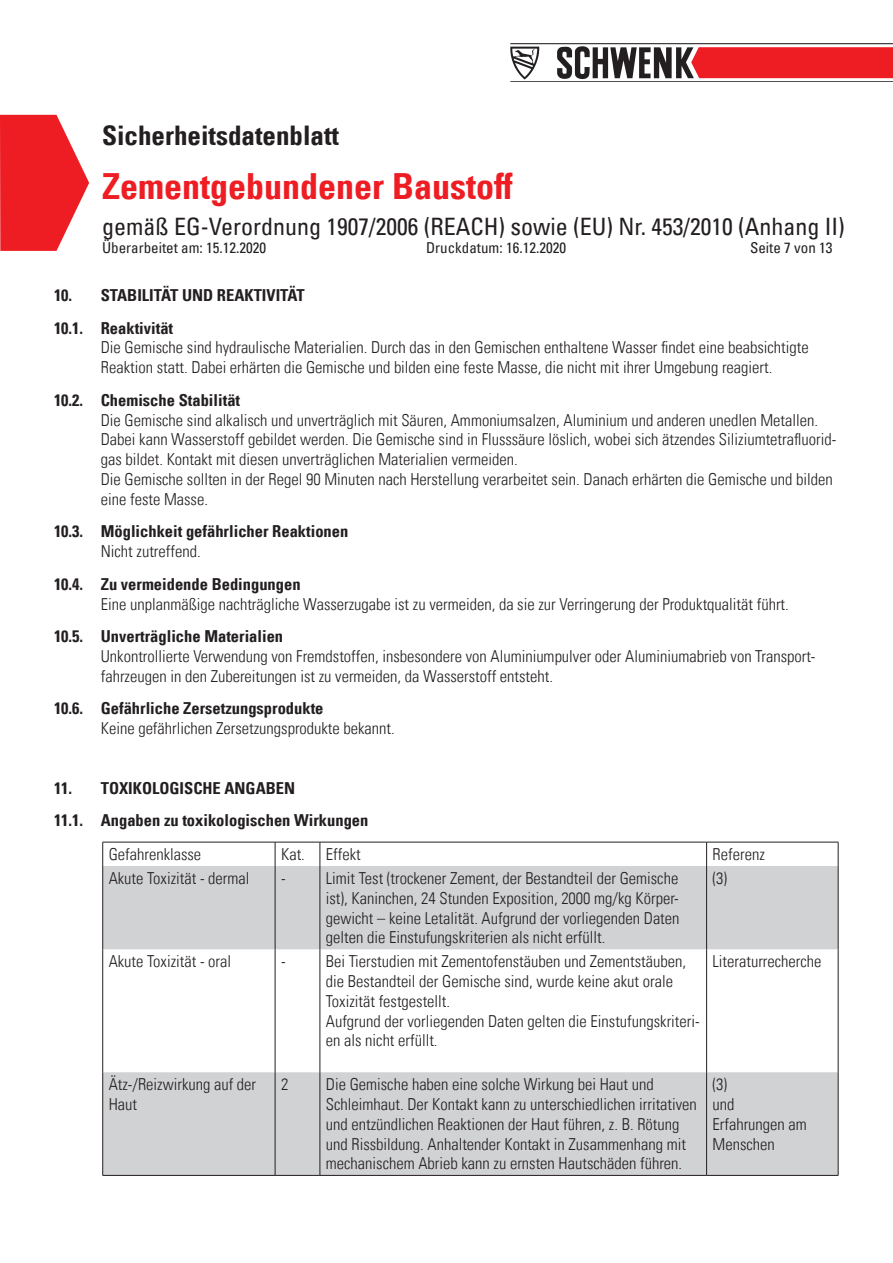
<style>
.page{position:relative;width:893px;height:1263px;background:#fff}
.page>*{position:absolute;margin:0;border:0;box-sizing:border-box;transform-origin:0 0}
.t1{font:36px "Univers Com 67 Bold Cond";color:#ee1d23}
.t2{font:27px "Univers Com 67 Bold Cond";color:#231f20}
.t3{font:condensed 24px "Univers Com 57";color:#231f20}
.t4{font:16.5px/19.8px "Univers Com 47 Light Cond";color:#231f20}
.t5{font:16.5px/32.5px "Univers Com 67 Bold Cond";color:#231f20}
.t6{font:condensed 15px "Univers Com 57";color:#231f20}
</style>
<div class="page">
<hr style="left:510px;top:81px;width:383px;height:1px;background:#231f20">
<hr style="left:510px;top:43px;width:383px;height:1px;background:#231f20">
<svg style="left:510px;top:47px;width:29px;height:32px"></svg>
<svg style="left:557px;top:46px;width:336px;height:33px"></svg>
<svg style="left:0;top:115px;width:89px;height:136px"></svg>
<svg style="left:103px;top:866px;width:735px;height:309px;fill:#d1d2d4"></svg>
<hr style="left:103px;top:842px;width:172px;height:1px;background:#231f20">
<svg style="left:102px;top:842px;width:1px;height:24px"></svg>
<hr style="left:275px;top:842px;width:45px;height:1px;background:#231f20">
<svg style="left:275px;top:842px;width:1px;height:24px"></svg>
<hr style="left:320px;top:842px;width:387px;height:1px;background:#231f20">
<svg style="left:320px;top:842px;width:1px;height:24px"></svg>
<hr style="left:707px;top:842px;width:131px;height:1px;background:#231f20">
<svg style="left:706px;top:842px;width:1px;height:24px"></svg>
<svg style="left:838px;top:842px;width:1px;height:24px"></svg>
<hr style="left:102px;top:866px;width:1px;height:83px;background:#231f20">
<hr style="left:275px;top:866px;width:1px;height:83px;background:#231f20">
<hr style="left:320px;top:866px;width:1px;height:83px;background:#231f20">
<hr style="left:706px;top:866px;width:1px;height:83px;background:#231f20">
<hr style="left:838px;top:866px;width:1px;height:83px;background:#231f20">
<hr style="left:102px;top:949px;width:1px;height:123px;background:#231f20">
<hr style="left:275px;top:949px;width:1px;height:123px;background:#231f20">
<hr style="left:320px;top:949px;width:1px;height:123px;background:#231f20">
<hr style="left:706px;top:949px;width:1px;height:123px;background:#231f20">
<hr style="left:838px;top:949px;width:1px;height:123px;background:#231f20">
<hr style="left:102px;top:1072px;width:1px;height:103px;background:#231f20">
<hr style="left:275px;top:1072px;width:1px;height:103px;background:#231f20">
<hr style="left:320px;top:1072px;width:1px;height:103px;background:#231f20">
<hr style="left:706px;top:1072px;width:1px;height:103px;background:#231f20">
<hr style="left:838px;top:1072px;width:1px;height:103px;background:#231f20">
<hr style="left:103px;top:1175px;width:172px;height:1px;background:#231f20">
<hr style="left:275px;top:1175px;width:45px;height:1px;background:#231f20">
<hr style="left:320px;top:1175px;width:387px;height:1px;background:#231f20">
<hr style="left:707px;top:1175px;width:131px;height:1px;background:#231f20">
<h2 class="t2" style="left:102px;top:119px;width:239px">Sicherheitsdatenblatt</h2>
<h1 class="t1" style="left:102px;top:164px;width:412px">Zementgebundener Baustoff</h1>
<h3 class="t3" style="left:102px;top:211px;width:744px">gemäß EG-Verordnung 1907/2006 (REACH) sowie (EU) Nr. 453/2010 (Anhang II)</h3>
<p class="t6" style="left:102px;top:238px;width:166px">Überarbeitet am: 15.12.2020</p>
<p class="t6" style="left:426px;top:238px;width:141px">Druckdatum: 16.12.2020</p>
<p class="t6" style="left:750px;top:238px;width:84px">Seite 7 von 13</p>
<p class="t5" style="left:54px;top:279px;width:252px">10. STABILITÄT UND REAKTIVITÄT<br>10.1. Reaktivität</p>
<p class="t4" style="left:101px;top:338px;width:709px">Die Gemische sind hydraulische Materialien. Durch das in den Gemischen enthaltene Wasser findet eine beabsichtigte<br>Reaktion statt. Dabei erhärten die Gemische und bilden eine feste Masse, die nicht mit ihrer Umgebung reagiert.</p>
<p class="t5" style="left:54px;top:384px;width:188px">10.2. Chemische Stabilität</p>
<p class="t4" style="left:101px;top:410px;width:737px">Die Gemische sind alkalisch und unverträglich mit Säuren, Ammoniumsalzen, Aluminium und anderen unedlen Metallen.<br>Dabei kann Wasserstoff gebildet werden. Die Gemische sind in Flusssäure löslich, wobei sich ätzendes Siliziumtetrafluorid&shy;gas bildet. Kontakt mit diesen unverträglichen Materialien vermeiden.<br>Die Gemische sollten in der Regel 90 Minuten nach Herstellung verarbeitet sein. Danach erhärten die Gemische und bilden eine feste Masse.</p>
<p class="t5" style="left:54px;top:515px;width:296px">10.3. Möglichkeit gefährlicher Reaktionen</p>
<p class="t4" style="left:101px;top:541px;width:101px">Nicht zutreffend.</p>
<p class="t5" style="left:54px;top:567px;width:248px">10.4. Zu vermeidende Bedingungen</p>
<p class="t4" style="left:101px;top:594px;width:689px">Eine unplanmäßige nachträgliche Wasserzugabe ist zu vermeiden, da sie zur Verringerung der Produktqualität führt.</p>
<p class="t5" style="left:54px;top:620px;width:231px">10.5. Unverträgliche Materialien</p>
<p class="t4" style="left:101px;top:646px;width:716px">Unkontrollierte Verwendung von Fremdstoffen, insbesondere von Aluminiumpulver oder Aluminiumabrieb von Transport&shy;fahrzeugen in den Zubereitungen ist zu vermeiden, da Wasserstoff entsteht.</p>
<p class="t5" style="left:54px;top:692px;width:271px">10.6. Gefährliche Zersetzungsprodukte</p>
<p class="t4" style="left:101px;top:718px;width:296px">Keine gefährlichen Zersetzungsprodukte bekannt.</p>
<p class="t5" style="left:54px;top:771px;width:316px">11. TOXIKOLOGISCHE ANGABEN<br>11.1. Angaben zu toxikologischen Wirkungen</p>
<p class="t4" style="left:109px;top:844px;width:94px">Gefahrenklasse</p>
<p class="t4" style="left:281px;top:844px;width:25px">Kat.</p>
<p class="t4" style="left:326px;top:844px;width:36px">Effekt</p>
<p class="t4" style="left:713px;top:844px;width:54px">Referenz</p>
<p class="t4" style="left:109px;top:868px;width:142px">Akute Toxizität - dermal</p>
<p class="t4" style="left:281px;top:868px;width:6px">-</p>
<p class="t4" style="left:326px;top:868px;width:355px;text-align:justify">Limit Test (trockener Zement, der Bestandteil der Gemische ist), Kaninchen, 24 Stunden Exposition, 2000 mg/kg Körper&shy;gewicht – keine Letalität. Aufgrund der vorliegenden Daten gelten die Einstufungskriterien als nicht erfüllt.</p>
<p class="t4" style="left:713px;top:868px;width:16px">(3)</p>
<p class="t4" style="left:109px;top:951px;width:124px">Akute Toxizität - oral</p>
<p class="t4" style="left:281px;top:951px;width:6px">-</p>
<p class="t4" style="left:326px;top:951px;width:375px">Bei Tierstudien mit Zementofenstäuben und Zementstäuben, die Bestandteil der Gemische sind, wurde keine akut orale Toxizität festgestellt.<br>Aufgrund der vorliegenden Daten gelten die Einstufungskriteri&shy;en als nicht erfüllt.</p>
<p class="t4" style="left:713px;top:951px;width:111px">Literaturrecherche</p>
<p class="t4" style="left:109px;top:1074px;width:149px">Ätz-/Reizwirkung auf der<br>Haut</p>
<p class="t4" style="left:281px;top:1074px;width:9px">2</p>
<p class="t4" style="left:326px;top:1074px;width:373px">Die Gemische haben eine solche Wirkung bei Haut und Schleimhaut. Der Kontakt kann zu unterschiedlichen irritativen und entzündlichen Reaktionen der Haut führen, z. B. Rötung und Rissbildung. Anhaltender Kontakt in Zusammenhang mit mechanischem Abrieb kann zu ernsten Hautschäden führen.</p>
<p class="t4" style="left:712px;top:1074px;width:96px">(3)<br>und<br>Erfahrungen am<br>Menschen</p>
</div>
